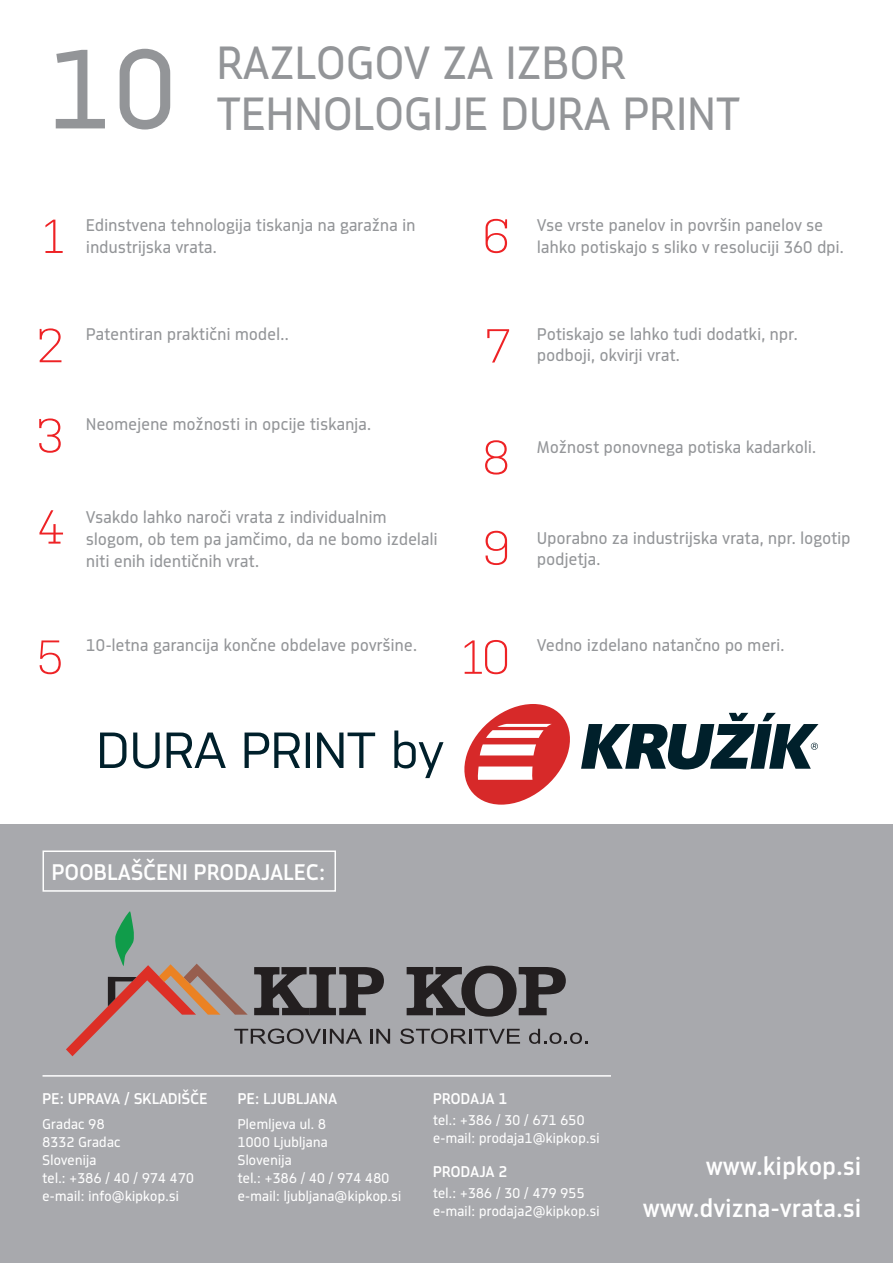
<style>
.page{position:relative;width:893px;height:1263px;background:#fff}
.page>*{position:absolute;margin:0;border:0;box-sizing:border-box;transform-origin:0 0}
.t1{font:120px "Metroflex Uni";color:#939598}
.t2{font:49.5px "Metroflex Uni";letter-spacing:.02em;color:#939598}
.t3{font:500 27px/42px "Metroflex Uni";letter-spacing:.02em;color:#fff;text-align:right}
.t4{font:500 24px "Metroflex Uni";letter-spacing:.02em;color:#fff}
.t5{font:18px/21.6px "Metroflex Uni";letter-spacing:.02em;color:#939598}
.t6{font:500 16.5px "Metroflex Uni";letter-spacing:.02em;color:#fff}
.t7{font:15px/18px "Metroflex Uni";letter-spacing:.02em;color:#fff}
</style>
<div class="page">
<div style="left:0;top:825px;width:893px;height:438px;background:#a8a9ad"></div>
<svg style="left:45px;top:220px;width:18px;height:33px"></svg>
<svg style="left:40px;top:328px;width:21px;height:34px"></svg>
<svg style="left:39px;top:418px;width:22px;height:35px"></svg>
<svg style="left:39px;top:510px;width:24px;height:34px"></svg>
<svg style="left:40px;top:640px;width:21px;height:34px"></svg>
<svg style="left:486px;top:219px;width:21px;height:34px"></svg>
<svg style="left:487px;top:329px;width:22px;height:33px"></svg>
<svg style="left:485px;top:440px;width:22px;height:35px"></svg>
<svg style="left:486px;top:531px;width:21px;height:34px"></svg>
<svg style="left:465px;top:640px;width:42px;height:34px"></svg>
<svg style="left:464px;top:704px;width:354px;height:101px"></svg>
<svg style="left:100px;top:730px;width:343px;height:48px"></svg>
<svg style="left:400px;top:1028px;width:120px;height:16px"></svg>
<svg style="left:529px;top:1029px;width:59px;height:15px"></svg>
<svg style="left:406px;top:965px;width:160px;height:52px"></svg>
<svg style="left:66px;top:911px;width:324px;height:145px"></svg>
<div style="left:43px;top:850px;width:293px;height:42px;border:2px solid #fff"></div>
<hr style="left:43px;top:1075px;width:568px;height:1px;background:#fff">
<h1 class="t1" style="left:49px;top:19px;width:128px">10</h1>
<h2 class="t2" style="left:217px;top:34px;width:410px">RAZLOGOV ZA IZBOR</h2>
<h2 class="t2" style="left:217px;top:85px;width:524px">TEHNOLOGIJE DURA PRINT</h2>
<p class="t5" style="left:86px;top:215px;width:331px">Edinstvena tehnologija tiskanja na garažna in industrijska vrata.</p>
<p class="t5" style="left:537px;top:215px;width:308px">Vse vrste panelov in površin panelov se lahko potiskajo s sliko v resoluciji 360 dpi.</p>
<p class="t5" style="left:86px;top:323px;width:204px">Patentiran praktični model..</p>
<p class="t5" style="left:86px;top:413px;width:286px">Neomejene možnosti in opcije tiskanja.</p>
<p class="t5" style="left:86px;top:507px;width:353px">Vsakdo lahko naroči vrata z individualnim slogom, ob tem pa jamčimo, da ne bomo izdelali niti enih identičnih vrat.</p>
<p class="t5" style="left:86px;top:634px;width:332px">10-letna garancija končne obdelave površine.</p>
<h3 class="t4" style="left:52px;top:858px;width:275px">POOBLAŠČENI PRODAJALEC:</h3>
<p class="t5" style="left:537px;top:323px;width:262px">Potiskajo se lahko tudi dodatki, npr. podboji, okvirji vrat.</p>
<p class="t5" style="left:537px;top:436px;width:280px">Možnost ponovnega potiska kadarkoli.</p>
<p class="t5" style="left:537px;top:527px;width:315px">Uporabno za industrijska vrata, npr. logotip podjetja.</p>
<p class="t5" style="left:537px;top:634px;width:249px">Vedno izdelano natančno po meri.</p>
<p class="t6" style="left:43px;top:1089px;width:166px">PE: UPRAVA / SKLADIŠČE</p>
<p class="t7" style="left:43px;top:1115px;width:153px">Gradac 98<br>8332 Gradac<br>Slovenija<br>tel.: +386 / 40 / 974 470 e-mail: info@kipkop.si</p>
<p class="t6" style="left:238px;top:1089px;width:101px">PE: LJUBLJANA</p>
<p class="t7" style="left:238px;top:1115px;width:165px">Plemljeva ul. 8<br>1000 Ljubljana<br>Slovenija<br>tel.: +386 / 40 / 974 480 e-mail: ljubljana@kipkop.si</p>
<p class="t6" style="left:433px;top:1089px;width:76px">PRODAJA 1</p>
<p class="t7" style="left:433px;top:1111px;width:168px">tel.: +386 / 30 / 671 650 e-mail: prodaja1@kipkop.si</p>
<p class="t6" style="left:433px;top:1161px;width:76px">PRODAJA 2</p>
<p class="t7" style="left:433px;top:1184px;width:168px">tel.: +386 / 30 / 479 955 e-mail: prodaja2@kipkop.si</p>
<h3 class="t3" style="left:643px;top:1145px;width:220px">www.kipkop.si www.dvizna-vrata.si</h3>
</div>
